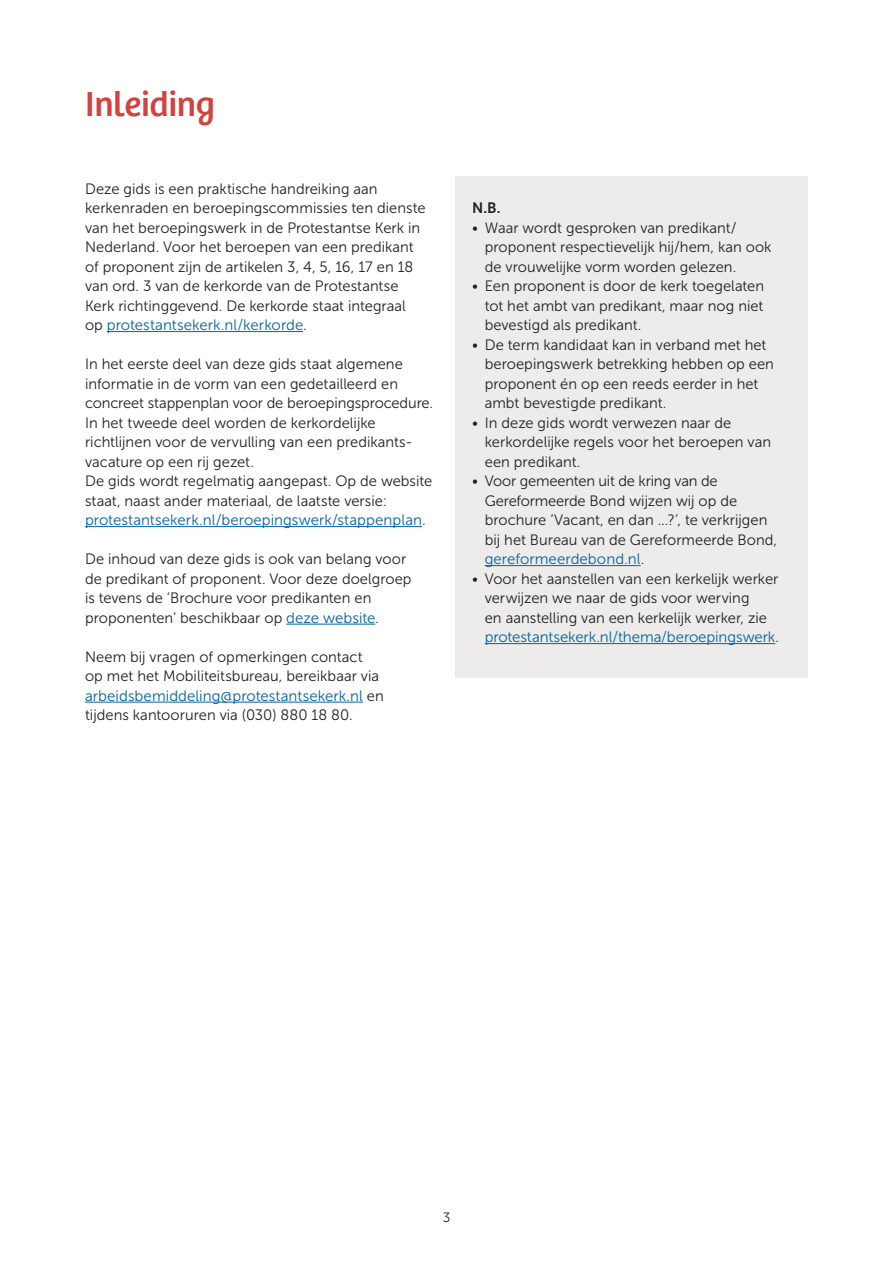
<style>
.page{position:relative;width:893px;height:1263px;background:#fff}
.page>*{position:absolute;margin:0;border:0;box-sizing:border-box;transform-origin:0 0}
.t1{font:36px "Bree";letter-spacing:-.01em;color:#d2433f}
.t2{font:15px/19.5px "Museo Sans 300";letter-spacing:.005em;color:#231f20}
.t3{font:15px "Museo Sans 700";color:#231f20}
.t4{font:13.5px "Museo Sans 300";color:#231f20}
.s1{color:#00649f}
</style>
<div class="page">
<div style="left:455px;top:176px;width:353px;height:501px;background:#edecea"></div>
<hr style="left:107px;top:331px;width:196px;height:1px;background:#00649f">
<hr style="left:85px;top:526px;width:337px;height:1px;background:#00649f">
<hr style="left:286px;top:624px;width:89px;height:1px;background:#00649f">
<hr style="left:85px;top:702px;width:278px;height:1px;background:#00649f">
<hr style="left:485px;top:565px;width:156px;height:1px;background:#00649f">
<hr style="left:485px;top:643px;width:290px;height:1px;background:#00649f">
<h1 class="t1" style="left:85px;top:83px;width:131px">Inleiding</h1>
<p class="t2" style="left:85px;top:179px;width:342px">Deze gids is een praktische handreiking aan kerkenraden en beroepingscommissies ten dienste van het beroepingswerk in de Protestantse Kerk in Nederland. Voor het beroepen van een predikant of proponent zijn de artikelen 3, 4, 5, 16, 17 en 18 van ord. 3 van de kerkorde van de Protestantse Kerk richtinggevend. De kerkorde staat integraal op <span class="s1">protestantsekerk.nl/kerkorde</span>.</p>
<p class="t2" style="left:85px;top:354px;width:350px">In het eerste deel van deze gids staat algemene informatie in de vorm van een gedetailleerd en concreet stappenplan voor de beroepingsprocedure.<br>In het tweede deel worden de kerkordelijke richtlijnen voor de vervulling van een predikants&shy;vacature op een rij gezet.<br>De gids wordt regelmatig aangepast. Op de website staat, naast ander materiaal, de laatste versie: <span class="s1">protestantsekerk.nl/beroepingswerk/stappenplan</span>.</p>
<p class="t2" style="left:85px;top:549px;width:328px">De inhoud van deze gids is ook van belang voor de predikant of proponent. Voor deze doelgroep is tevens de ‘Brochure voor predikanten en proponenten’ beschikbaar op <span class="s1">deze website</span>.</p>
<p class="t2" style="left:85px;top:647px;width:300px">Neem bij vragen of opmerkingen contact op met het Mobiliteitsbureau, bereikbaar via <span class="s1">arbeidsbemiddeling@protestantsekerk.nl</span> en tijdens kantooruren via (030) 880 18 80.</p>
<p class="t3" style="left:472px;top:200px;width:30px">N.B.</p>
<p class="t2" style="left:485px;top:218px;width:288px;text-indent:-13px">• Waar wordt gesproken van predikant/ proponent respectievelijk hij/hem, kan ook de vrouwelijke vorm worden gelezen.</p>
<p class="t2" style="left:485px;top:276px;width:281px;text-align:justify;text-indent:-13px">• Een proponent is door de kerk toegelaten tot het ambt van predikant, maar nog niet bevestigd als predikant.</p>
<p class="t2" style="left:485px;top:335px;width:291px;text-indent:-13px">• De term kandidaat kan in verband met het beroepingswerk betrekking hebben op een proponent én op een reeds eerder in het ambt bevestigde predikant.</p>
<p class="t2" style="left:485px;top:413px;width:288px;text-indent:-13px">• In deze gids wordt verwezen naar de kerkordelijke regels voor het beroepen van een predikant.</p>
<p class="t2" style="left:485px;top:471px;width:294px;text-indent:-13px">• Voor gemeenten uit de kring van de Gereformeerde Bond wijzen wij op de brochure ‘Vacant, en dan ...?’, te verkrijgen bij het Bureau van de Gereformeerde Bond, <span class="s1">gereformeerdebond.nl</span>.</p>
<p class="t2" style="left:485px;top:569px;width:296px;text-indent:-13px">• Voor het aanstellen van een kerkelijk werker verwijzen we naar de gids voor werving<br>en aanstelling van een kerkelijk werker, zie <span class="s1">protestantsekerk.nl/thema/beroepingswerk</span>.</p>
<p class="t4" style="left:443px;top:1210px;width:9px">3</p>
</div>
